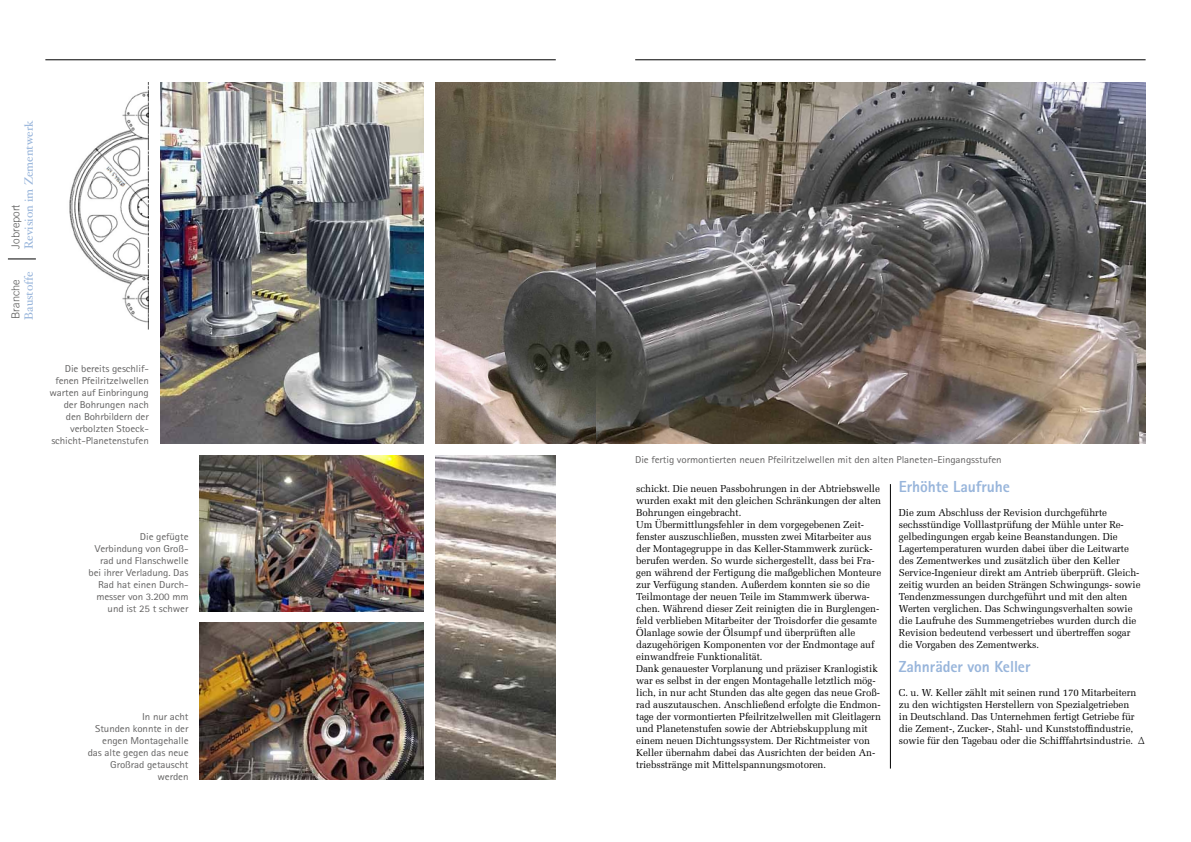
<style>
.page{position:relative;width:1191px;height:842px;background:#fff}
.page>*{position:absolute;margin:0;border:0;box-sizing:border-box;transform-origin:0 0}
.t1{font:800 16px "Agfa Rotis Sans Serif";letter-spacing:-.005em;color:#98b5db}
.t2{font:12px "Hoefler Text";color:#98b5db}
.t3{font:300 11px "Trade Gothic";color:#575756}
.t4{font:10px/12px "Melior LT";letter-spacing:-.005em;color:#000}
.t5{font:10px/12px "Agfa Rotis Sans Serif";letter-spacing:-.01em;color:#646363;text-align:right;scale:1.1 1}
</style>
<div class="page">
<hr style="left:635px;top:60px;width:510px;height:1px;background:#000">
<hr style="left:45px;top:60px;width:511px;height:1px;background:#000">
<img style="left:595px;top:82px;width:550px;height:362px">
<img style="left:435px;top:82px;width:160px;height:362px">
<img style="left:160px;top:82px;width:264px;height:362px">
<img style="left:200px;top:455px;width:224px;height:157px">
<img style="left:200px;top:623px;width:224px;height:157px">
<img style="left:435px;top:455px;width:121px;height:325px">
<img style="left:69px;top:82px;width:80px;height:248px">
<svg style="left:8px;top:259px;width:28px;height:1px"></svg>
<hr style="left:890px;top:484px;width:1px;height:284px;background:#000">
<p class="t2" style="left:22px;top:249px;width:131px;rotate:-90deg">Revision im Zementwerk</p>
<p class="t3" style="left:9px;top:249px;width:46px;rotate:-90deg">Jobreport</p>
<p class="t3" style="left:9px;top:319px;width:41px;rotate:-90deg">Branche</p>
<p class="t2" style="left:21px;top:320px;width:50px;rotate:-90deg">Baustoffe</p>
<p class="t5" style="left:49px;top:362px;width:92px">Die bereits geschlif&shy;fenen Pfeilritzelwellen warten auf Einbringung der Bohrungen nach den Bohrbildern der verbolzten Stoeck&shy;schicht-Planetenstufen</p>
<p class="t5" style="left:89px;top:530px;width:92px">Die gefügte<br>Verbindung von Groß&shy;rad und Flanschwelle bei ihrer Verladung. Das<br>Rad hat einen Durch&shy;messer von 3.200 mm und ist 25 t schwer</p>
<p class="t5" style="left:88px;top:710px;width:93px">In nur acht<br>Stunden konnte in der engen Montagehalle das alte gegen das neue<br>Großrad getauscht werden</p>
<p class="t5" style="left:635px;top:453px;width:335px">Die fertig vormontierten neuen Pfeilritzelwellen mit den alten Planeten-Eingangsstufen</p>
<p class="t4" style="left:636px;top:483px;width:246px">schickt. Die neuen Passbohrungen in der Abtriebswelle wurden exakt mit den gleichen Schränkungen der alten Bohrungen eingebracht.<br>Um Übermittlungsfehler in dem vorgegebenen Zeit&shy;fenster auszuschließen, mussten zwei Mitarbeiter aus der Montagegruppe in das Keller-Stammwerk zurück&shy;berufen werden. So wurde sichergestellt, dass bei Fra&shy;gen während der Fertigung die maßgeblichen Monteure zur Verfügung standen. Außerdem konnten sie so die Teilmontage der neuen Teile im Stammwerk überwa&shy;chen. Während dieser Zeit reinigten die in Burglengen&shy;feld verblieben Mitarbeiter der Troisdorfer die gesamte Ölanlage sowie der Ölsumpf und überprüften alle dazugehörigen Komponenten vor der Endmontage auf einwandfreie Funktionalität.<br>Dank genauester Vorplanung und präziser Kranlogistik war es selbst in der engen Montagehalle letztlich mög&shy;lich, in nur acht Stunden das alte gegen das neue Groß&shy;rad auszutauschen. Anschließend erfolgte die Endmon&shy;tage der vormontierten Pfeilritzelwellen mit Gleitlagern und Planetenstufen sowie der Abtriebskupplung mit einem neuen Dichtungssystem. Der Richtmeister von Keller übernahm dabei das Ausrichten der beiden An&shy;triebsstränge mit Mittelspannungsmotoren.</p>
<h1 class="t1" style="left:899px;top:476px;width:112px">Erhöhte Laufruhe</h1>
<p class="t4" style="left:899px;top:507px;width:243px">Die zum Abschluss der Revision durchgeführte sechsstündige Volllastprüfung der Mühle unter Re&shy;gelbedingungen ergab keine Beanstandungen. Die Lagertemperaturen wurden dabei über die Leitwarte des Zementwerkes und zusätzlich über den Keller Service-Ingenieur direkt am Antrieb überprüft. Gleich&shy;zeitig wurden an beiden Strängen Schwingungs- sowie Tendenzmessungen durchgeführt und mit den alten Werten verglichen. Das Schwingungsverhalten sowie die Laufruhe des Summengetriebes wurden durch die Revision bedeutend verbessert und übertreffen sogar die Vorgaben des Zementwerks.</p>
<h1 class="t1" style="left:899px;top:656px;width:133px">Zahnräder von Keller</h1>
<p class="t4" style="left:899px;top:687px;width:247px">C. u. W. Keller zählt mit seinen rund 170 Mitarbeitern zu den wichtigsten Herstellern von Spezialgetrieben<br>in Deutschland. Das Unternehmen fertigt Getriebe für die Zement-, Zucker-, Stahl- und Kunststoffindustrie, sowie für den Tagebau oder die Schifffahrtsindustrie. ∆</p>
</div>
